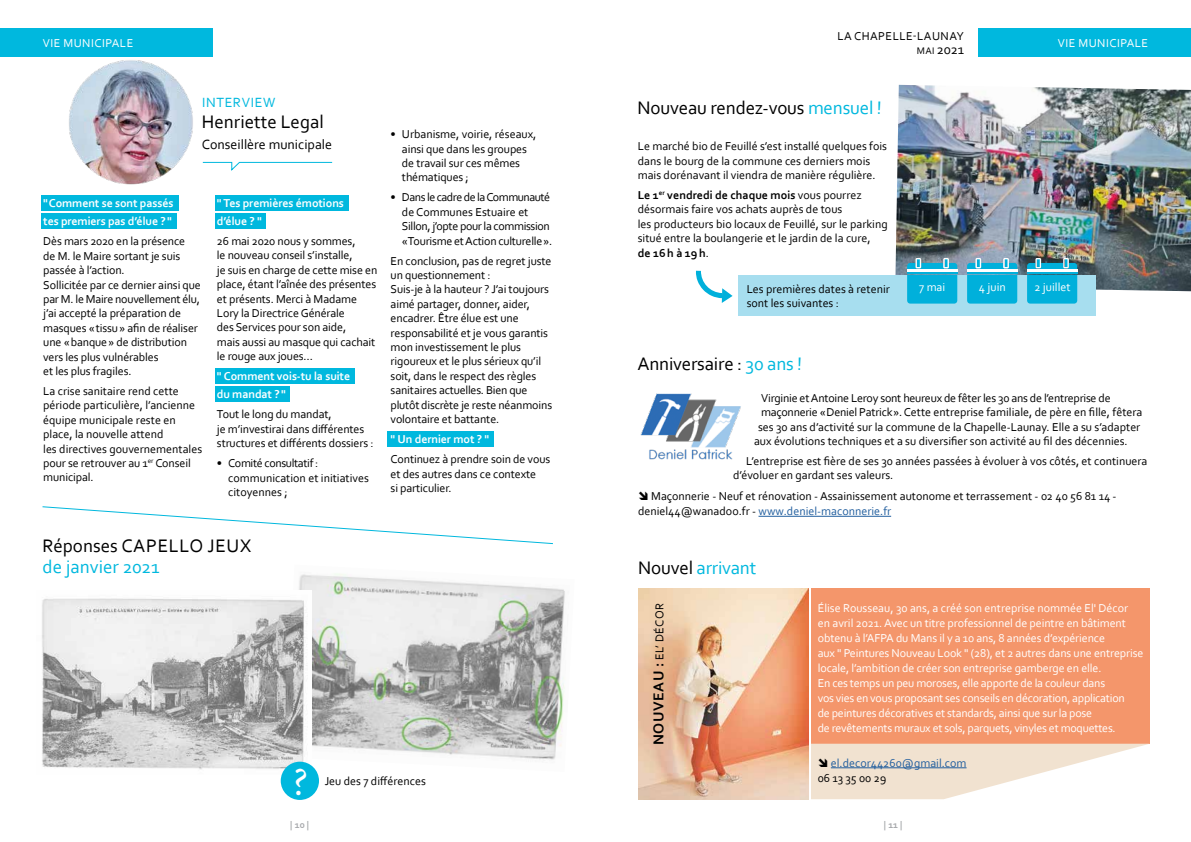
<style>
.page{position:relative;width:1191px;height:842px;background:#fff}
.page>*{position:absolute;margin:0;border:0;box-sizing:border-box;transform-origin:0 0}
.t1{font:19px "Corbel";letter-spacing:-.01em;color:#000}
.t2{font:19px "Corbel";letter-spacing:-.01em;color:#00b8de}
.t3{font:19px "Corbel";letter-spacing:.02em;color:#000}
.t4{font:700 15px "Corbel";letter-spacing:.04em;color:#000}
.t5{font:14px "Corbel";color:#000}
.t6{font:14px "Corbel";letter-spacing:.04em;color:#00b8de}
.t7{font:12px/14.4px "Corbel";letter-spacing:-.01em;color:#000}
.t8{font:12px/15px "Corbel";letter-spacing:-.01em;color:#fff}
.t9{font:700 12px/18px "Corbel";letter-spacing:-.01em;color:#fff}
.t10{font:12px/14.4px "Corbel";letter-spacing:-.03em;color:#000}
.t11{font:12px "Corbel";letter-spacing:.04em;color:#fff}
.t12{font:12px "Corbel";color:#215e9e}
.t13{font:12px "Corbel";letter-spacing:.04em;color:#000}
.t14{font:700 10px "Corbel";color:#a7a9ac}
.s1{font-size:10px}
.s2{color:#00b8de}
.s3{font-weight:700}
.s4{color:#215e9e}
.s5{color:#000}
.s6{font-weight:400;font-size:12px}
</style>
<div class="page">
<div style="left:0;top:28px;width:213px;height:29px;background:#00b8de"></div>
<div style="left:978px;top:28px;width:213px;height:29px;background:#00b8de"></div>
<div style="left:41px;top:195px;width:138px;height:16px;background:#00b8de"></div>
<div style="left:215px;top:195px;width:134px;height:16px;background:#00b8de"></div>
<div style="left:215px;top:368px;width:139px;height:15px;background:#00b8de"></div>
<div style="left:388px;top:431px;width:106px;height:15px;background:#00b8de"></div>
<div style="left:215px;top:386px;width:74px;height:16px;background:#00b8de"></div>
<div style="left:215px;top:213px;width:50px;height:16px;background:#00b8de"></div>
<div style="left:41px;top:213px;width:135px;height:15px;background:#00b8de"></div>
<img style="left:299px;top:573px;width:266px;height:199px">
<img style="left:42px;top:590px;width:269px;height:185px">
<img style="left:895px;top:85px;width:296px;height:206px">
<img style="left:638px;top:588px;width:170px;height:211px">
<div style="left:811px;top:588px;width:338px;height:156px;background:#f4966b"></div>
<svg style="left:42px;top:506px;width:511px;height:38px"></svg>
<div style="left:738px;top:275px;width:358px;height:41px;background:#a7deef"></div>
<svg style="left:907px;top:258px;width:50px;height:46px;background:#27b4d7"></svg>
<svg style="left:967px;top:258px;width:50px;height:46px;background:#2ab6db"></svg>
<svg style="left:1027px;top:258px;width:50px;height:46px;background:#20accf"></svg>
<svg style="left:696px;top:270px;width:36px;height:33px"></svg>
<img style="left:69px;top:60px;width:124px;height:125px">
<svg style="left:202px;top:161px;width:131px;height:10px"></svg>
<img style="left:640px;top:393px;width:101px;height:67px">
<hr style="left:758px;top:516px;width:133px;height:1px;background:#215e9e">
<div style="left:281px;top:762px;width:38px;height:38px;background:#00b8de;border-radius:50%"></div>
<svg style="left:811px;top:744px;width:337px;height:55px"></svg>
<p class="t13" style="left:837px;top:29px;width:128px">LA CHAPELLE-LAUNAY</p>
<p class="t5" style="left:917px;top:41px;width:49px"><span class="s1">MAI</span> 2021</p>
<p class="t11" style="left:43px;top:36px;width:92px">VIE MUNICIPALE</p>
<p class="t11" style="left:1057px;top:36px;width:92px">VIE MUNICIPALE</p>
<p class="t6" style="left:202px;top:93px;width:75px">INTERVIEW</p>
<h1 class="t1" style="left:202px;top:109px;width:123px">Henriette Legal</h1>
<p class="t5" style="left:202px;top:135px;width:132px">Conseillère municipale</p>
<p class="t9" style="left:43px;top:194px;width:132px">"Comment se sont passés tes premiers pas d’élue ?"</p>
<p class="t7" style="left:43px;top:234px;width:159px">Dès mars 2020 en la présence<br>de M. le Maire sortant je suis passée à l’action.<br>Sollicitée par ce dernier ainsi que par M. le Maire nouvellement élu, j’ai accepté la préparation de masques «tissu» afin de réaliser une «banque» de distribution vers les plus vulnérables<br>et les plus fragiles.</p>
<p class="t7" style="left:43px;top:383px;width:160px">La crise sanitaire rend cette période particulière, l’ancienne équipe municipale reste en place, la nouvelle attend<br>les directives gouvernementales pour se retrouver au 1<sup>er</sup> Conseil municipal.</p>
<p class="t9" style="left:217px;top:194px;width:129px">" Tes premières émotions d’élue ? "</p>
<p class="t7" style="left:217px;top:233px;width:162px">26 mai 2020 nous y sommes,<br>le nouveau conseil s’installe,<br>je suis en charge de cette mise en place, étant l’aînée des présentes et présents. Merci à Madame<br>Lory la Directrice Générale<br>des Services pour son aide,<br>mais aussi au masque qui cachait le rouge aux joues…</p>
<p class="t9" style="left:217px;top:367px;width:135px">" Comment vois-tu la suite du mandat ?"</p>
<p class="t7" style="left:217px;top:407px;width:158px">Tout le long du mandat,<br>je m’investirai dans différentes structures et différents dossiers :</p>
<p class="t7" style="left:228px;top:456px;width:142px;text-indent:-11px">• Comité consultatif : communication et initiatives citoyennes ;</p>
<p class="t7" style="left:402px;top:127px;width:136px;text-indent:-11px">• Urbanisme, voirie, réseaux, ainsi que dans les groupes de travail sur ces mêmes thématiques ;</p>
<p class="t10" style="left:402px;top:190px;width:152px;text-indent:-11px">• Dans le cadre de la Communauté de Communes Estuaire et<br>Sillon, j’opte pour la commission «Tourisme et Action culturelle».</p>
<p class="t7" style="left:390px;top:253px;width:163px">En conclusion, pas de regret juste un questionnement :<br>Suis-je à la hauteur ? J’ai toujours aimé partager, donner, aider, encadrer. Être élue est une responsabilité et je vous garantis mon investissement le plus rigoureux et le plus sérieux qu’il soit, dans le respect des règles sanitaires actuelles. Bien que plutôt discrète je reste néanmoins volontaire et battante.</p>
<p class="t9" style="left:390px;top:430px;width:100px">" Un dernier mot ? "</p>
<p class="t7" style="left:390px;top:452px;width:161px">Continuez à prendre soin de vous et des autres dans ce contexte<br>si particulier.</p>
<h1 class="t3" style="left:43px;top:533px;width:210px">Réponses CAPELLO JEUX</h1>
<h1 class="t2" style="left:43px;top:554px;width:119px">de janvier 2021</h1>
<p class="t14" style="left:290px;top:818px;width:20px">| 10 |</p>
<p class="t7" style="left:325px;top:774px;width:103px">Jeu des 7 différences</p>
<h1 class="t1" style="left:637px;top:96px;width:246px">Nouveau rendez-vous <span class="s2">mensuel !</span></h1>
<p class="t7" style="left:638px;top:139px;width:251px">Le marché bio de Feuillé s’est installé quelques fois dans le bourg de la commune ces derniers mois mais dorénavant il viendra de manière régulière.</p>
<p class="t7" style="left:638px;top:188px;width:251px"><span class="s3">Le 1</span><sup>er</sup> <span class="s3">vendredi de chaque mois</span> vous pourrez désormais faire vos achats auprès de tous<br>les producteurs bio locaux de Feuillé, sur le parking situé entre la boulangerie et le jardin de la cure,<br><span class="s3">de 16h à 19h</span>.</p>
<p class="t7" style="left:746px;top:281px;width:145px">Les premières dates à retenir sont les suivantes :</p>
<h1 class="t1" style="left:637px;top:352px;width:166px">Anniversaire : <span class="s2">30 ans !</span></h1>
<p class="t8" style="left:919px;top:279px;width:28px">7 mai</p>
<p class="t8" style="left:979px;top:279px;width:28px">4 juin</p>
<p class="t8" style="left:1034px;top:279px;width:38px">2 juillet</p>
<p class="t7" style="left:761px;top:390px;width:351px">Virginie et Antoine Leroy sont heureux de fêter les 30 ans de l’entreprise de</p>
<p class="t7" style="left:761px;top:405px;width:383px">maçonnerie «Deniel Patrick». Cette entreprise familiale, de père en fille, fêtera</p>
<p class="t7" style="left:758px;top:419px;width:384px">ses 30 ans d’activité sur la commune de la Chapelle-Launay. Elle a su s’adapter</p>
<p class="t7" style="left:754px;top:433px;width:375px">aux évolutions techniques et a su diversifier son activité au fil des décennies.</p>
<p class="t7" style="left:733px;top:454px;width:416px;text-indent:13px">L’entreprise est fière de ses 30 années passées à évoluer à vos côtés, et continuera d’évoluer en gardant ses valeurs.</p>
<p class="t7" style="left:638px;top:488px;width:480px;line-height:15px;text-indent:13px">Maçonnerie - Neuf et rénovation - Assainissement autonome et terrassement - 02 40 56 81 14 - deniel44@wanadoo.fr - <span class="s4">www.deniel-maconnerie.fr</span></p>
<h1 class="t2" style="left:638px;top:556px;width:120px"><span class="s5">Nouvel</span> arrivant</h1>
<p class="t4" style="left:649px;top:745px;width:144px;rotate:-90deg">NOUVEAU : <span class="s6">EL’ DÉCOR</span></p>
<p class="t8" style="left:817px;top:600px;width:327px">Élise Rousseau, 30 ans, a créé son entreprise nommée El' Décor en avril 2021. Avec un titre professionnel de peintre en bâtiment obtenu à l’AFPA du Mans il y a 10 ans, 8 années d’expérience<br>aux " Peintures Nouveau Look " (28), et 2 autres dans une entreprise locale, l’ambition de créer son entreprise gamberge en elle.<br>En ces temps un peu moroses, elle apporte de la couleur dans<br>vos vies en vous proposant ses conseils en décoration, application<br>de peintures décoratives et standards, ainsi que sur la pose<br>de revêtements muraux et sols, parquets, vinyles et moquettes.</p>
<p class="t12" style="left:831px;top:755px;width:137px">el.decor44260@gmail.com</p>
<p class="t7" style="left:817px;top:770px;width:70px">06 13 35 00 29</p>
<p class="t14" style="left:884px;top:818px;width:20px">| 11 |</p>
</div>
